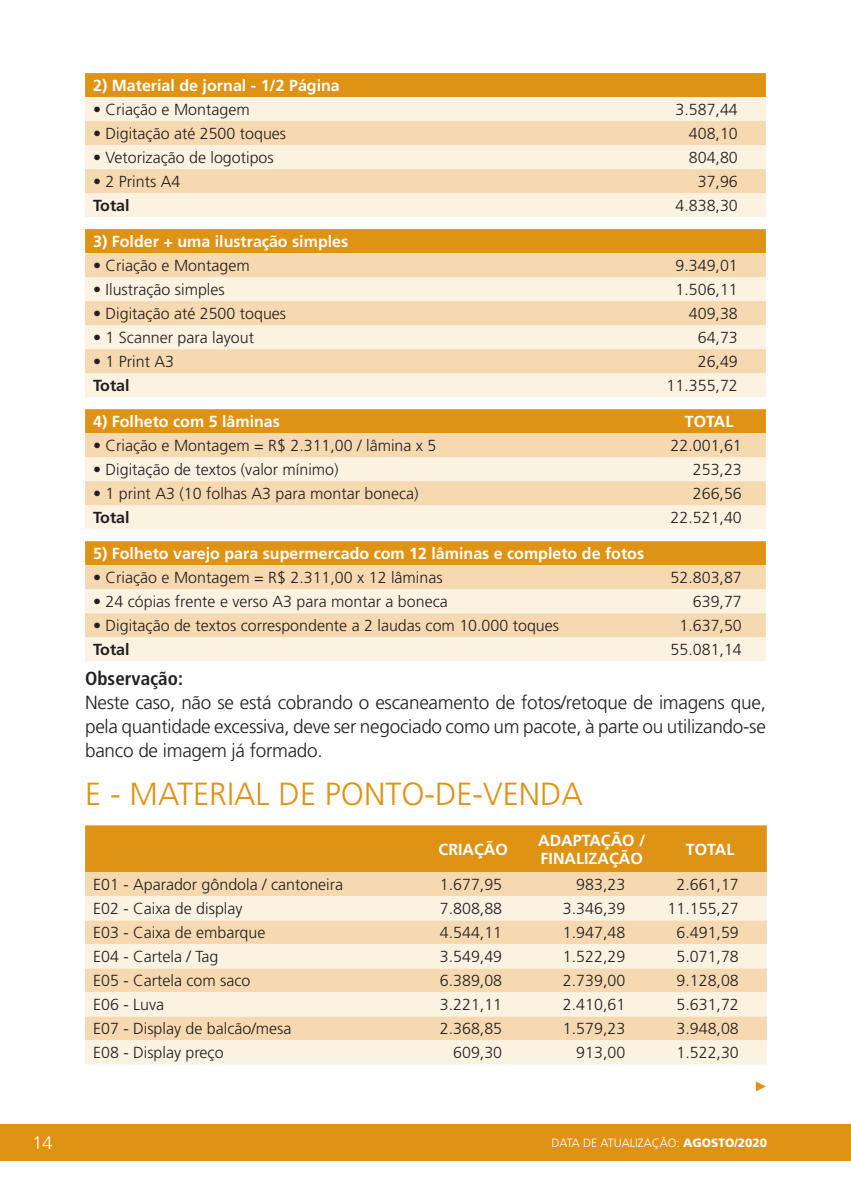
<style>
.page{position:relative;width:851px;height:1191px;background:#fff}
.page>*{position:absolute;margin:0;border:0;box-sizing:border-box;transform-origin:0 0}
.NOME_TABELA{font:300 32px "Frutiger LT Std";color:#de9315}
.observação{font:300 19px/24px "Frutiger LT Std";letter-spacing:-.015em;color:#231f20;text-align:justify}
.observação-2{font:700 condensed 19px "Frutiger LT Std";color:#231f20}
.t1{font:300 18px "Frutiger LT Std";color:#fff}
.TAB-descrição{font:300 16px "Frutiger LT Std";color:#231f20}
.TAB-valores{font:300 16px "Frutiger LT Std";color:#231f20}
.TAB-cabeçalho{font:700 16px/18px "Frutiger LT Std";color:#fff}
.TAB-descrição-2{font:700 16px "Frutiger LT Std";color:#231f20}
.t2{font:300 12px "Frutiger LT Std";color:#fff}
.s1{font-weight:900}
</style>
<div class="page">
<div style="left:0;top:1124px;width:850px;height:36px;background:#de9315"></div>
<div style="left:85px;top:73px;width:680px;height:24px;background:#de9315"></div>
<div style="left:85px;top:97px;width:680px;height:564px;background:#fbf2e2"></div>
<svg style="left:85px;top:121px;width:680px;height:516px;background:#f5dbb2"></svg>
<div style="left:85px;top:825px;width:681px;height:47px;background:#de9315"></div>
<div style="left:85px;top:872px;width:681px;height:24px;background:#f6d9b0"></div>
<svg style="left:85px;top:896px;width:681px;height:168px;background:#f8e7cd"></svg>
<svg style="left:755px;top:1081px;width:10px;height:10px"></svg>
<p class="TAB-cabeçalho" style="left:93px;top:77px;width:248px">2) Material de jornal - 1/2 Página</p>
<p class="TAB-descrição" style="left:93px;top:100px;width:158px">• Criação e Montagem</p>
<p class="TAB-valores" style="left:675px;top:100px;width:64px">3.587,44</p>
<p class="TAB-descrição" style="left:93px;top:124px;width:194px">• Digitação até 2500 toques</p>
<p class="TAB-valores" style="left:688px;top:124px;width:50px">408,10</p>
<p class="TAB-descrição" style="left:93px;top:148px;width:182px">• Vetorização de logotipos</p>
<p class="TAB-valores" style="left:688px;top:148px;width:50px">804,80</p>
<p class="TAB-descrição" style="left:93px;top:172px;width:89px">• 2 Prints A4</p>
<p class="TAB-valores" style="left:697px;top:172px;width:42px">37,96</p>
<p class="TAB-descrição-2" style="left:93px;top:196px;width:38px">Total</p>
<p class="TAB-valores" style="left:675px;top:196px;width:64px">4.838,30</p>
<p class="TAB-cabeçalho" style="left:93px;top:233px;width:256px">3) Folder + uma ilustração simples</p>
<p class="TAB-descrição" style="left:93px;top:256px;width:158px">• Criação e Montagem</p>
<p class="TAB-valores" style="left:675px;top:256px;width:64px">9.349,01</p>
<p class="TAB-descrição" style="left:93px;top:280px;width:133px">• Ilustração simples</p>
<p class="TAB-valores" style="left:675px;top:280px;width:64px">1.506,11</p>
<p class="TAB-descrição" style="left:93px;top:304px;width:194px">• Digitação até 2500 toques</p>
<p class="TAB-valores" style="left:688px;top:304px;width:50px">409,38</p>
<p class="TAB-descrição" style="left:93px;top:328px;width:162px">• 1 Scanner para layout</p>
<p class="TAB-valores" style="left:697px;top:328px;width:42px">64,73</p>
<p class="TAB-descrição" style="left:93px;top:352px;width:82px">• 1 Print A3</p>
<p class="TAB-valores" style="left:697px;top:352px;width:42px">26,49</p>
<p class="TAB-descrição-2" style="left:93px;top:376px;width:38px">Total</p>
<p class="TAB-valores" style="left:666px;top:376px;width:73px">11.355,72</p>
<p class="TAB-cabeçalho" style="left:93px;top:413px;width:188px">4) Folheto com 5 lâminas</p>
<p class="TAB-cabeçalho" style="left:684px;top:413px;width:50px">TOTAL</p>
<p class="TAB-descrição" style="left:93px;top:436px;width:345px">• Criação e Montagem = R$ 2.311,00 / lâmina x 5</p>
<p class="TAB-valores" style="left:670px;top:436px;width:73px">22.001,61</p>
<p class="TAB-descrição" style="left:93px;top:460px;width:247px">• Digitação de textos (valor mínimo)</p>
<p class="TAB-valores" style="left:692px;top:460px;width:50px">253,23</p>
<p class="TAB-descrição" style="left:93px;top:484px;width:327px">• 1 print A3 (10 folhas A3 para montar boneca)</p>
<p class="TAB-valores" style="left:692px;top:484px;width:50px">266,56</p>
<p class="TAB-descrição-2" style="left:93px;top:508px;width:38px">Total</p>
<p class="TAB-valores" style="left:670px;top:508px;width:73px">22.521,40</p>
<p class="TAB-cabeçalho" style="left:93px;top:545px;width:552px">5) Folheto varejo para supermercado com 12 lâminas e completo de fotos</p>
<p class="TAB-descrição" style="left:93px;top:568px;width:351px">• Criação e Montagem = R$ 2.311,00 x 12 lâminas</p>
<p class="TAB-valores" style="left:670px;top:568px;width:73px">52.803,87</p>
<p class="TAB-descrição" style="left:93px;top:592px;width:356px">• 24 cópias frente e verso A3 para montar a boneca</p>
<p class="TAB-valores" style="left:692px;top:592px;width:50px">639,77</p>
<p class="TAB-descrição" style="left:93px;top:616px;width:467px">• Digitação de textos correspondente a 2 laudas com 10.000 toques</p>
<p class="TAB-valores" style="left:679px;top:616px;width:64px">1.637,50</p>
<p class="TAB-descrição-2" style="left:93px;top:640px;width:38px">Total</p>
<p class="TAB-valores" style="left:670px;top:640px;width:73px">55.081,14</p>
<p class="observação-2" style="left:85px;top:667px;width:99px">Observação:</p>
<p class="observação" style="left:85px;top:691px;width:682px">Neste caso, não se está cobrando o escaneamento de fotos/retoque de imagens que, pela quantidade excessiva, deve ser negociado como um pacote, à parte ou utilizando-se banco de imagem já formado.</p>
<p class="NOME_TABELA" style="left:85px;top:776px;width:499px">E - MATERIAL DE PONTO-DE-VENDA</p>
<p class="TAB-cabeçalho" style="left:438px;top:840px;width:71px">CRIAÇÃO</p>
<p class="TAB-cabeçalho" style="left:538px;top:831px;width:109px">ADAPTAÇÃO /<br>FINALIZAÇÃO</p>
<p class="TAB-cabeçalho" style="left:685px;top:840px;width:50px">TOTAL</p>
<p class="TAB-descrição" style="left:93px;top:875px;width:251px">E01 - Aparador gôndola / cantoneira</p>
<p class="TAB-valores" style="left:440px;top:875px;width:64px">1.677,95</p>
<p class="TAB-valores" style="left:576px;top:875px;width:50px">983,23</p>
<p class="TAB-valores" style="left:676px;top:875px;width:64px">2.661,17</p>
<p class="TAB-descrição" style="left:93px;top:899px;width:151px">E02 - Caixa de display</p>
<p class="TAB-valores" style="left:440px;top:899px;width:64px">7.808,88</p>
<p class="TAB-valores" style="left:563px;top:899px;width:64px">3.346,39</p>
<p class="TAB-valores" style="left:667px;top:899px;width:73px">11.155,27</p>
<p class="TAB-descrição" style="left:93px;top:923px;width:174px">E03 - Caixa de embarque</p>
<p class="TAB-valores" style="left:440px;top:923px;width:64px">4.544,11</p>
<p class="TAB-valores" style="left:563px;top:923px;width:64px">1.947,48</p>
<p class="TAB-valores" style="left:676px;top:923px;width:64px">6.491,59</p>
<p class="TAB-descrição" style="left:93px;top:947px;width:127px">E04 - Cartela / Tag</p>
<p class="TAB-valores" style="left:440px;top:947px;width:64px">3.549,49</p>
<p class="TAB-valores" style="left:563px;top:947px;width:64px">1.522,29</p>
<p class="TAB-valores" style="left:676px;top:947px;width:64px">5.071,78</p>
<p class="TAB-descrição" style="left:93px;top:971px;width:159px">E05 - Cartela com saco</p>
<p class="TAB-valores" style="left:440px;top:971px;width:64px">6.389,08</p>
<p class="TAB-valores" style="left:563px;top:971px;width:64px">2.739,00</p>
<p class="TAB-valores" style="left:676px;top:971px;width:64px">9.128,08</p>
<p class="TAB-descrição" style="left:93px;top:995px;width:73px">E06 - Luva</p>
<p class="TAB-valores" style="left:440px;top:995px;width:64px">3.221,11</p>
<p class="TAB-valores" style="left:563px;top:995px;width:64px">2.410,61</p>
<p class="TAB-valores" style="left:676px;top:995px;width:64px">5.631,72</p>
<p class="TAB-descrição" style="left:93px;top:1019px;width:200px">E07 - Display de balcão/mesa</p>
<p class="TAB-valores" style="left:440px;top:1019px;width:64px">2.368,85</p>
<p class="TAB-valores" style="left:563px;top:1019px;width:64px">1.579,23</p>
<p class="TAB-valores" style="left:676px;top:1019px;width:64px">3.948,08</p>
<p class="TAB-descrição" style="left:93px;top:1043px;width:132px">E08 - Display preço</p>
<p class="TAB-valores" style="left:453px;top:1043px;width:50px">609,30</p>
<p class="TAB-valores" style="left:576px;top:1043px;width:50px">913,00</p>
<p class="TAB-valores" style="left:676px;top:1043px;width:64px">1.522,30</p>
<p class="t1" style="left:33px;top:1132px;width:22px">14</p>
<p class="t2" style="left:551px;top:1135px;width:217px">DATA DE ATUALIZAÇÃO: <span class="s1">AGOSTO/2020</span></p>
</div>
